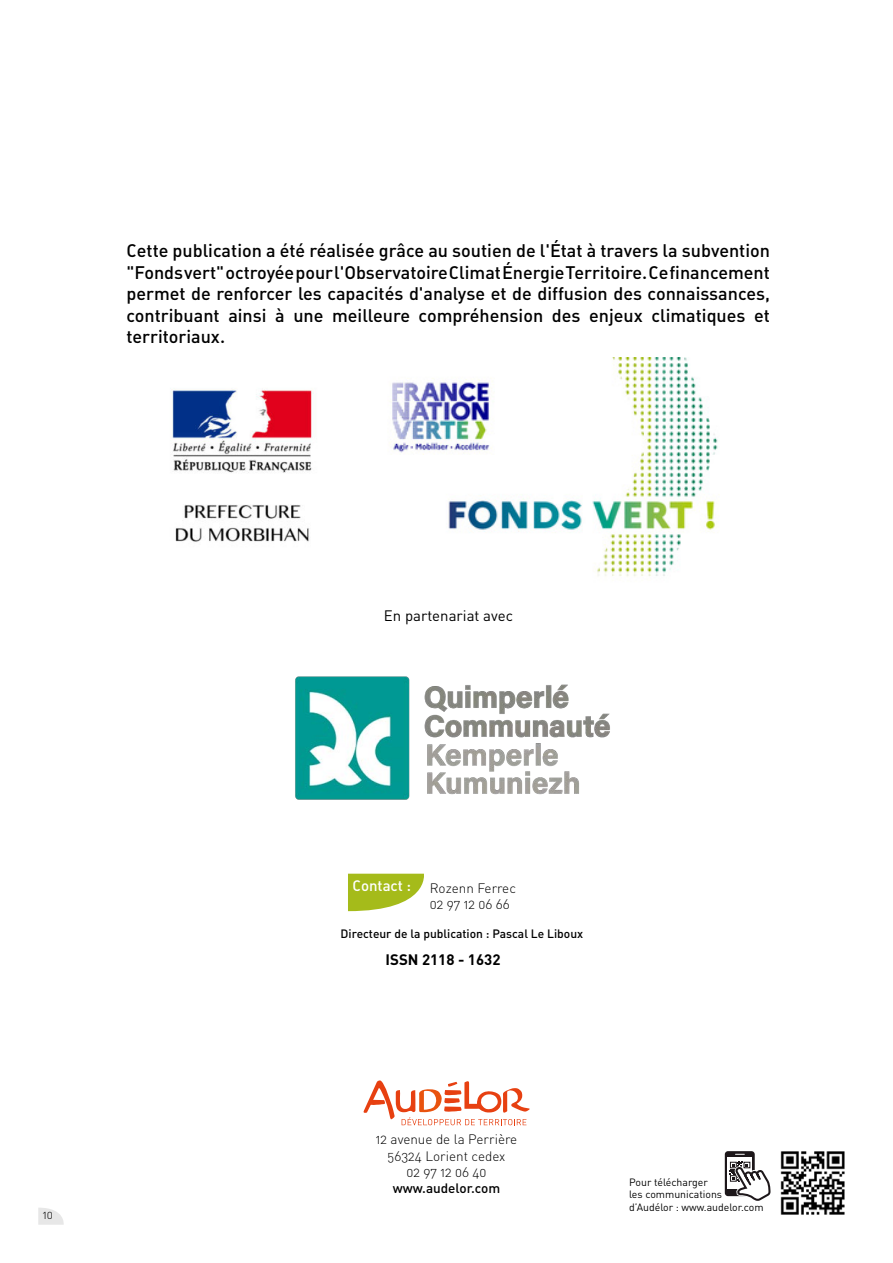
<style>
.page{position:relative;width:893px;height:1263px;background:#fff}
.page>*{position:absolute;margin:0;border:0;box-sizing:border-box;transform-origin:0 0}
.t1{font:18px/21.6px "DIN Medium Alternate";color:#000;text-align:justify}
.t2{font:15px "DIN Pro";color:#000}
.t3{font:700 15px "DIN Pro";color:#000}
.t4{font:13.5px/16.2px "DIN Light Alternate";color:#000;text-align:center}
.t5{font:13.5px "DIN Medium Alternate";color:#000}
.t6{font:12px "DIN Medium Alternate";color:#000}
.t7{font:12px "DIN Light Alternate";color:#000}
.t8{font:10.5px/12.6px "DIN Pro";color:#000}
.s1{font-family:"DIN Medium Alternate";font-size:15px;color:#fff}
</style>
<div class="page">
<img style="left:780px;top:1151px;width:65px;height:64px">
<svg style="left:725px;top:1151px;width:30px;height:45px"></svg>
<svg style="left:728px;top:1157px;width:24px;height:32px"></svg>
<svg style="left:730px;top:1162px;width:41px;height:39px"></svg>
<svg style="left:363px;top:1080px;width:167px;height:45px"></svg>
<svg style="left:38px;top:1208px;width:26px;height:17px"></svg>
<svg style="left:348px;top:874px;width:76px;height:37px"></svg>
<img style="left:171px;top:389px;width:143px;height:153px">
<img style="left:392px;top:357px;width:326px;height:220px">
<img style="left:295px;top:676px;width:315px;height:124px">
<p class="t1" style="left:126px;top:239px;width:645px">Cette publication a été réalisée grâce au soutien de l'État à travers la subvention "Fonds vert" octroyée pour l'Observatoire Climat Énergie Territoire. Ce financement permet de renforcer les capacités d'analyse et de diffusion des connaissances, contribuant ainsi à une meilleure compréhension des enjeux climatiques et territoriaux.</p>
<p class="t7" style="left:43px;top:1208px;width:12px">10</p>
<p class="t2" style="left:384px;top:605px;width:131px">En partenariat avec</p>
<p class="t4" style="left:430px;top:880px;width:88px;text-align:left;text-indent:-77px"><span class="s1">Contact :</span> Rozenn Ferrec<br>02 97 12 06 66</p>
<p class="t6" style="left:341px;top:925px;width:244px">Directeur de la publication : Pascal Le Liboux</p>
<p class="t3" style="left:386px;top:950px;width:116px">ISSN 2118 - 1632</p>
<p class="t4" style="left:376px;top:1131px;width:143px">12 avenue de la Perrière<br>56324 Lorient cedex<br>02 97 12 06 40</p>
<p class="t5" style="left:393px;top:1179px;width:109px">www.audelor.com</p>
<p class="t8" style="left:629px;top:1175px;width:136px">Pour télécharger<br>les communications d’Audélor : www.audelor.com</p>
</div>
